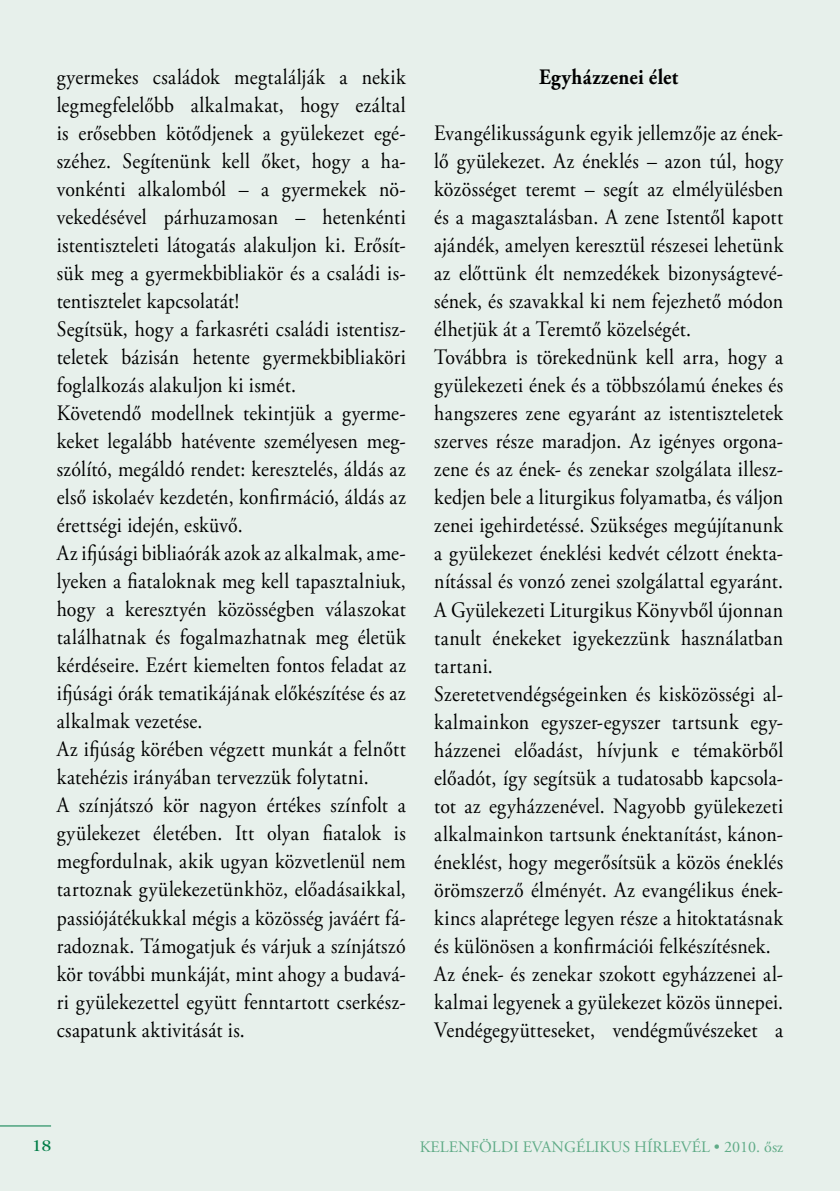
<style>
.page{position:relative;width:840px;height:1191px;background:#fff}
.page>*{position:absolute;margin:0;border:0;box-sizing:border-box;transform-origin:0 0}
.t1{font:22px/28px "Adobe Garamond Pro";letter-spacing:.015em;color:#000;scale:.9 1}
.t2{font:700 22px "Adobe Garamond Pro";letter-spacing:.02em;color:#000;scale:.9 1}
.t3{font:16px "Adobe Garamond Pro";color:#60ab87}
.t4{font:16px "Garamond PFL";color:#007d47}
</style>
<div class="page">
<div style="left:0;top:0;width:839px;height:1191px;background:#e7f0eb"></div>
<hr style="left:0;top:1125px;width:51px;height:1px;background:#007d47">
<hr style="left:839px;top:0;width:1px;height:1191px;background:#e7f0eb">
<p class="t1" style="left:57px;top:64px;width:389px">gyermekes családok megtalálják a nekik legmegfelelőbb alkalmakat, hogy ezáltal is erősebben kötődjenek a gyülekezet egé&shy;széhez. Segítenünk kell őket, hogy a ha&shy;vonkénti alkalomból – a gyermekek nö&shy;vekedésével párhuzamosan – hetenkénti istentiszteleti látogatás alakuljon ki. Erősít&shy;sük meg a gyermekbibliakör és a családi is&shy;tentisztelet kapcsolatát!<br>Segítsük, hogy a farkasréti családi istentisz&shy;teletek bázisán hetente gyermekbibliaköri foglalkozás alakuljon ki ismét.<br>Követendő modellnek tekintjük a gyerme&shy;keket legalább hatévente személyesen meg&shy;szólító, megáldó rendet: keresztelés, áldás az első iskolaév kezdetén, konfirmáció, áldás az érettségi idején, esküvő.<br>Az ifjúsági bibliaórák azok az alkalmak, ame&shy;lyeken a fiataloknak meg kell tapasztalniuk, hogy a keresztyén közösségben válaszokat találhatnak és fogalmazhatnak meg életük kérdéseire. Ezért kiemelten fontos feladat az ifjúsági órák tematikájának előkészítése és az alkalmak vezetése.<br>Az ifjúság körében végzett munkát a felnőtt katehézis irányában tervezzük folytatni.<br>A színjátszó kör nagyon értékes színfolt a gyülekezet életében. Itt olyan fiatalok is megfordulnak, akik ugyan közvetlenül nem tartoznak gyülekezetünkhöz, előadásaikkal, passiójátékukkal mégis a közösség javáért fá&shy;radoznak. Támogatjuk és várjuk a színjátszó kör további munkáját, mint ahogy a budavá&shy;ri gyülekezettel együtt fenntartott cserkész&shy;csapatunk aktivitását is.</p>
<p class="t2" style="left:538px;top:64px;width:156px">Egyházzenei élet</p>
<p class="t1" style="left:434px;top:120px;width:389px">Evangélikusságunk egyik jellemzője az ének&shy;lő gyülekezet. Az éneklés – azon túl, hogy közösséget teremt – segít az elmélyülésben és a magasztalásban. A zene Istentől kapott ajándék, amelyen keresztül részesei lehetünk az előttünk élt nemzedékek bizonyságtevé&shy;sének, és szavakkal ki nem fejezhető módon élhetjük át a Teremtő közelségét.<br>Továbbra is törekednünk kell arra, hogy a gyülekezeti ének és a többszólamú énekes és hangszeres zene egyaránt az istentiszteletek szerves része maradjon. Az igényes orgona&shy;zene és az ének- és zenekar szolgálata illesz&shy;kedjen bele a liturgikus folyamatba, és váljon zenei igehirdetéssé. Szükséges megújítanunk a gyülekezet éneklési kedvét célzott énekta&shy;nítással és vonzó zenei szolgálattal egyaránt.<br>A Gyülekezeti Liturgikus Könyvből újonnan tanult énekeket igyekezzünk használatban tartani.<br>Szeretetvendégségeinken és kisközösségi al&shy;kalmainkon egyszer-egyszer tartsunk egy&shy;házzenei előadást, hívjunk e témakörből előadót, így segítsük a tudatosabb kapcsola&shy;tot az egyházzenével. Nagyobb gyülekezeti alkalmainkon tartsunk énektanítást, kánon&shy;éneklést, hogy megerősítsük a közös éneklés örömszerző élményét. Az evangélikus ének&shy;kincs alaprétege legyen része a hitoktatásnak és különösen a konfirmációi felkészítésnek.<br>Az ének- és zenekar szokott egyházzenei al&shy;kalmai legyenek a gyülekezet közös ünnepei.<br>Vendégegyütteseket, vendégművészeket a</p>
<p class="t4" style="left:32px;top:1137px;width:20px">18</p>
<p class="t3" style="left:419px;top:1136px;width:365px">KELENFÖLDI EVANGÉLIKUS HÍRLEVÉL • 2010. ősz</p>
</div>
